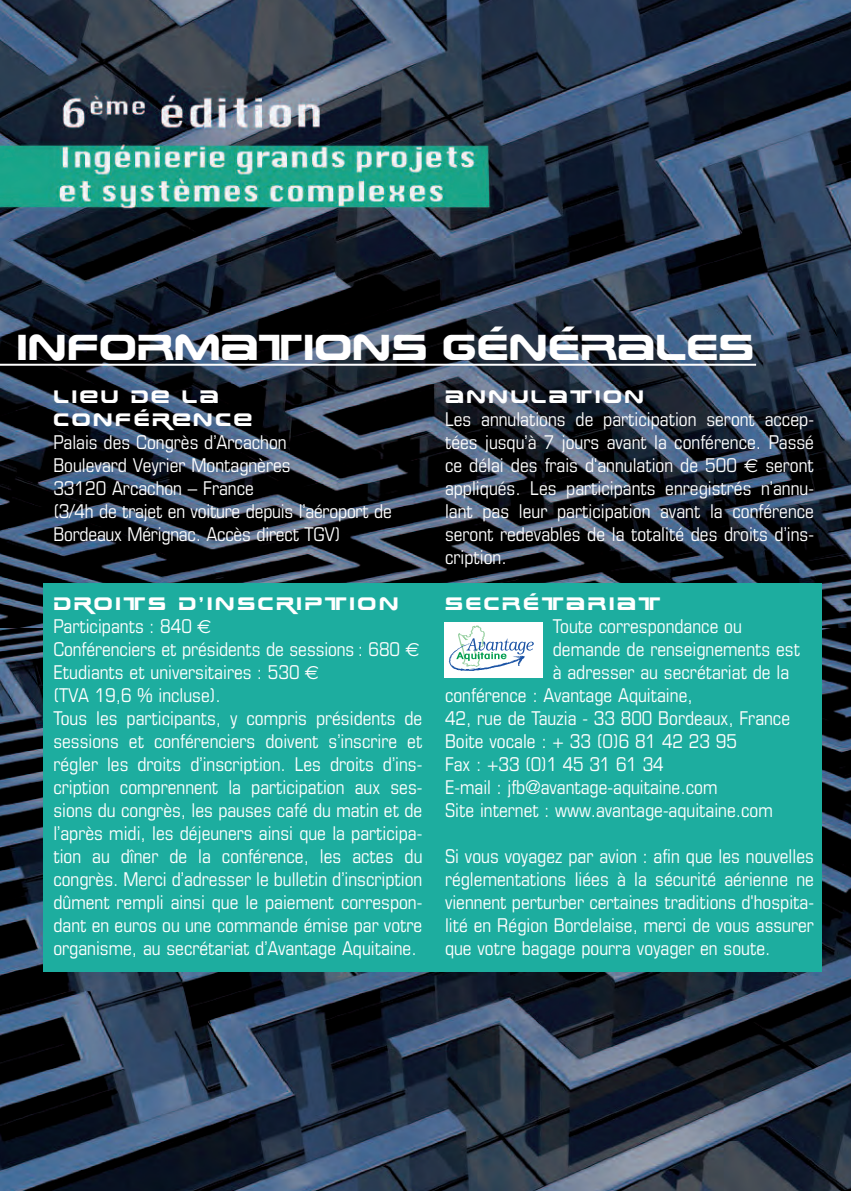
<style>
.page{position:relative;width:851px;height:1191px;background:#fff}
.page>*{position:absolute;margin:0;border:0;box-sizing:border-box;transform-origin:0 0}
.t1{font:36px "Earth Normal";color:#fff}
.t2{font:condensed 19px/23px "Eurostile LT Std";color:#fff}
.t3{font:18px/23px "Earth Normal";letter-spacing:.135em;color:#fff}
.s1{font-family:"Euro Sans";font-stretch:normal}
</style>
<div class="page">
<img style="left:0;top:0;width:850px;height:1191px">
<hr style="left:0;top:364px;width:756px;height:2px;background:#fff">
<div style="left:44px;top:582px;width:777px;height:389px;background:#1dad9f"></div>
<div style="left:444px;top:622px;width:98px;height:56px;background:#fff"></div>
<svg style="left:449px;top:626px;width:84px;height:45px"></svg>
<h1 class="t1" style="left:16px;top:327px;width:739px">INFORMATIONS GÉNÉRALES</h1>
<p class="t3" style="left:53px;top:385px;width:200px">LIEU DE LA<br>CONFÉRENCE</p>
<p class="t2" style="left:53px;top:432px;width:340px">Palais des Congrès d’Arcachon<br>Boulevard Veyrier Montagnères<br>33120 Arcachon – France<br>(3/4h de trajet en voiture depuis l’aéroport de Bordeaux Mérignac. Accès direct TGV)</p>
<p class="t3" style="left:445px;top:385px;width:201px">ANNULATION</p>
<p class="t2" style="left:445px;top:409px;width:370px;text-align:justify">Les annulations de participation seront accep&shy;tées jusqu’à 7 jours avant la conférence. Passé ce délai des frais d'annulation de 500 <span class="s1">€</span> seront appliqués. Les participants enregistrés n’annu&shy;lant pas leur participation avant la conférence seront redevables de la totalité des droits d’ins&shy;cription.</p>
<p class="t3" style="left:445px;top:592px;width:217px">SECRÉTARIAT</p>
<p class="t2" style="left:552px;top:616px;width:190px">Toute correspondance ou</p>
<p class="t2" style="left:552px;top:639px;width:249px">demande de renseignements est</p>
<p class="t2" style="left:552px;top:662px;width:238px">à adresser au secrétariat de la</p>
<p class="t2" style="left:445px;top:685px;width:249px">conférence : Avantage Aquitaine,</p>
<p class="t2" style="left:445px;top:708px;width:346px">42, rue de Tauzia - 33 800 Bordeaux, France</p>
<p class="t2" style="left:445px;top:731px;width:293px">Boite vocale : + 33 (0)6 81 42 23 95</p>
<p class="t2" style="left:445px;top:754px;width:220px">Fax : +33 (0)1 45 31 61 34</p>
<p class="t2" style="left:445px;top:777px;width:274px">E-mail : jfb@avantage-aquitaine.com</p>
<p class="t2" style="left:445px;top:800px;width:329px">Site internet : www.avantage-aquitaine.com</p>
<p class="t2" style="left:445px;top:846px;width:370px;text-align:justify">Si vous voyagez par avion : afin que les nouvelles réglementations liées à la sécurité aérienne ne viennent perturber certaines traditions d'hospita&shy;lité en Région Bordelaise, merci de vous assurer que votre bagage pourra voyager en soute.</p>
<p class="t3" style="left:53px;top:592px;width:347px">DROITS D’INSCRIPTION</p>
<p class="t2" style="left:53px;top:616px;width:370px">Participants : 840 <span class="s1">€<br></span>Conférenciers et présidents de sessions : 680 <span class="s1">€ </span>Etudiants et universitaires : 530 <span class="s1">€<br></span>(TVA 19,6 % incluse).<br>Tous les participants, y compris présidents de sessions et conférenciers doivent s’inscrire et régler les droits d’inscription. Les droits d’ins&shy;cription comprennent la participation aux ses&shy;sions du congrès, les pauses café du matin et de l’après midi, les déjeuners ainsi que la participa&shy;tion au dîner de la conférence, les actes du congrès. Merci d’adresser le bulletin d’inscription dûment rempli ainsi que le paiement correspon&shy;dant en euros ou une commande émise par votre organisme, au secrétariat d’Avantage Aquitaine.</p>
</div>
